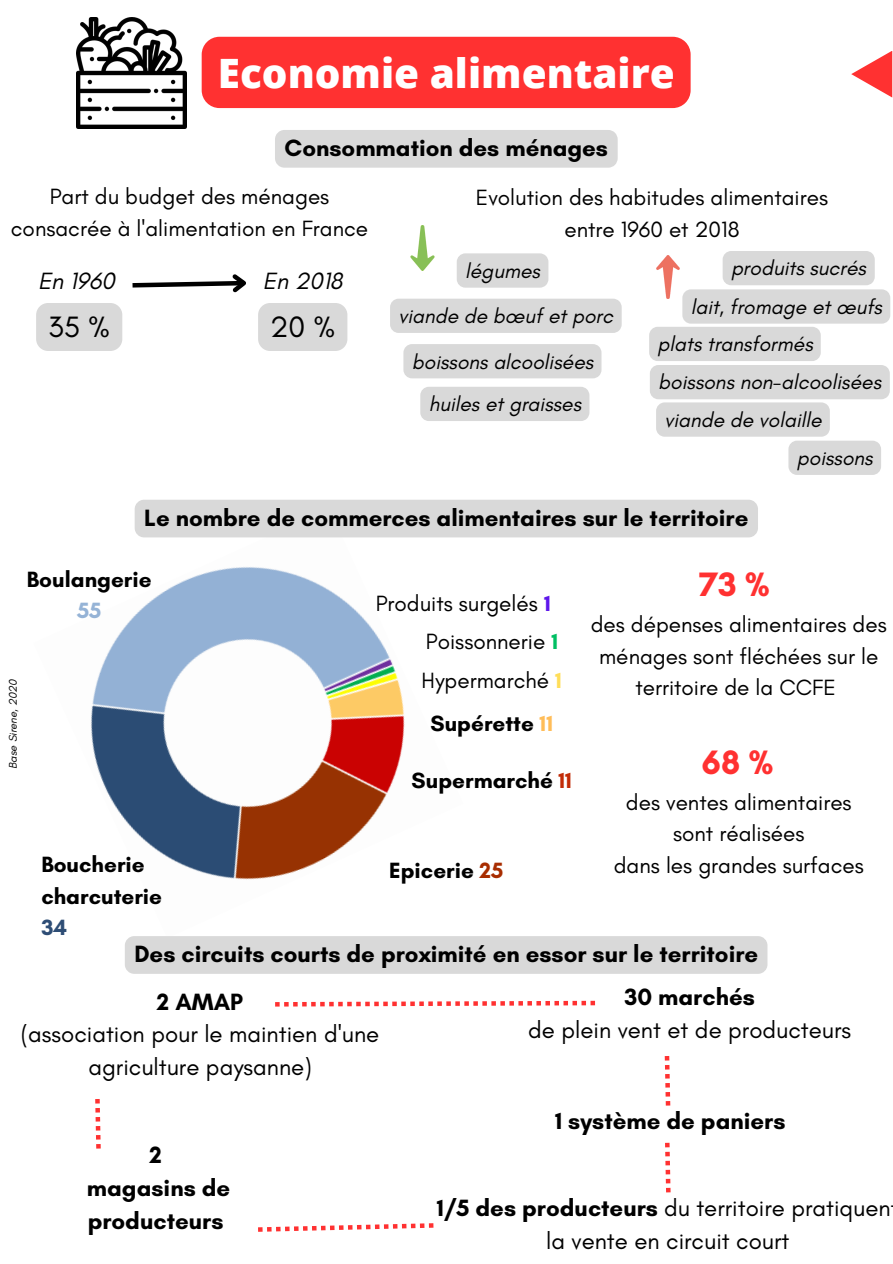
<style>
.page{position:relative;width:893px;height:1264px;background:#fff}
.page>*{position:absolute;margin:0;border:0;box-sizing:border-box;transform-origin:0 0}
.t1{font:800 40.5px "Open Sans";color:#fff}
.t2{font:700 34.5px "Glacial Indifference";color:#ff3131}
.t3{font:30px "Glacial Indifference";color:#000}
.t4{font:700 24px/32.5px "Glacial Indifference";color:#000;text-align:center}
.t5{font:24px/32.5px "Glacial Indifference";color:#000;text-align:center}
.t6{font:italic 24px "Glacial Indifference";color:#000}
.t7{font:22.5px/31.5px "Glacial Indifference";color:#000;text-align:center}
.t8{font:700 22.5px/31.5px "Glacial Indifference";color:#000}
.t9{font:700 22.5px "Glacial Indifference";color:#2e4d75}
.t10{font:700 22.5px "Glacial Indifference";color:#95b3d6}
.t11{font:italic 21px/45.5px "Glacial Indifference";color:#000;text-align:center}
.t12{font:italic 11.25px "Glacial Indifference";color:#000}
.s1{font-weight:700;color:#5e17eb}
.s2{font-weight:700;color:#00bf63}
.s3{font-weight:700;color:#ffde59}
.s4{color:#ffbd59}
.s5{color:#c22b07}
.s6{color:#a82d01}
.s7{font-weight:700}
</style>
<div class="page">
<img style="left:76px;top:18px;width:111px;height:110px">
<svg style="left:132px;top:274px;width:114px;height:19px"></svg>
<img style="left:91px;top:508px;width:372px;height:372px">
<svg style="left:275px;top:1000px;width:320px;height:6px"></svg>
<svg style="left:95px;top:1099px;width:6px;height:49px"></svg>
<svg style="left:258px;top:1223px;width:175px;height:8px"></svg>
<svg style="left:665px;top:1142px;width:5px;height:50px"></svg>
<svg style="left:664px;top:1056px;width:6px;height:49px"></svg>
<img style="left:410px;top:225px;width:25px;height:45px">
<div style="left:202px;top:37px;width:488px;height:71px;background:#ff3131"></div>
<div style="left:275px;top:130px;width:342px;height:38px;background:#d9d9d9"></div>
<div style="left:36px;top:303px;width:86px;height:48px;background:#d9d9d9;border-radius:12px"></div>
<div style="left:258px;top:303px;width:89px;height:48px;background:#d9d9d9;border-radius:12px"></div>
<div style="left:135px;top:499px;width:623px;height:38px;background:#d9d9d9;border-radius:9px"></div>
<div style="left:125px;top:936px;width:642px;height:37px;background:#d9d9d9;border-radius:9px"></div>
<svg style="left:457px;top:253px;width:91px;height:35px;background:#dadada"></svg>
<div style="left:390px;top:299px;width:231px;height:34px;background:#d9d9d9"></div>
<div style="left:403px;top:344px;width:198px;height:34px;background:#d9d9d9"></div>
<div style="left:420px;top:387px;width:169px;height:34px;background:#d9d9d9"></div>
<svg style="left:649px;top:251px;width:241px;height:224px"></svg>
<svg style="left:851px;top:51px;width:41px;height:47px"></svg>
<h1 class="t1" style="left:218px;top:44px;width:458px">Economie alimentaire</h1>
<p class="t4" style="left:284px;top:131px;width:325px">Consommation des ménages</p>
<p class="t7" style="left:11px;top:181px;width:359px">Part du budget des ménages consacrée à l'alimentation en France</p>
<p class="t7" style="left:476px;top:181px;width:353px">Evolution des habitudes alimentaires entre 1960 et 2018</p>
<p class="t6" style="left:38px;top:266px;width:78px">En 1960</p>
<p class="t6" style="left:263px;top:266px;width:81px">En 2018</p>
<h3 class="t3" style="left:48px;top:308px;width:64px">35 %</h3>
<h3 class="t3" style="left:270px;top:308px;width:67px">20 %</h3>
<p class="t11" style="left:465px;top:248px;width:76px">légumes</p>
<p class="t11" style="left:731px;top:245px;width:136px">produits sucrés</p>
<p class="t11" style="left:398px;top:293px;width:216px">viande de bœuf et porc boissons alcoolisées</p>
<p class="t11" style="left:428px;top:381px;width:154px">huiles et graisses</p>
<p class="t11" style="left:690px;top:284px;width:193px">lait, fromage et œufs</p>
<p class="t11" style="left:657px;top:321px;width:157px">plats transformés</p>
<p class="t11" style="left:658px;top:359px;width:224px">boissons non-alcoolisées</p>
<p class="t11" style="left:664px;top:397px;width:158px">viande de volaille</p>
<p class="t11" style="left:796px;top:435px;width:77px">poissons</p>
<p class="t4" style="left:144px;top:501px;width:605px">Le nombre de commerces alimentaires sur le territoire</p>
<p class="t12" style="left:6px;top:768px;width:91px;rotate:-90deg">Base Sirene, 2020</p>
<p class="t8" style="left:27px;top:563px;width:126px">Boulangerie</p>
<p class="t10" style="left:77px;top:596px;width:26px">55</p>
<p class="t8" style="left:41px;top:848px;width:122px">Boucherie charcuterie</p>
<p class="t9" style="left:41px;top:914px;width:27px">34</p>
<p class="t7" style="left:375px;top:587px;width:176px">Produits surgelés <span class="s1">1</span></p>
<p class="t7" style="left:426px;top:626px;width:134px">Poissonnerie <span class="s2">1</span></p>
<p class="t7" style="left:421px;top:664px;width:142px">Hypermarché <span class="s3">1</span></p>
<p class="t8" style="left:430px;top:707px;width:124px">Supérette <span class="s4">11</span></p>
<p class="t8" style="left:411px;top:764px;width:162px">Supermarché <span class="s5">11</span></p>
<p class="t8" style="left:389px;top:854px;width:116px">Epicerie <span class="s6">25</span></p>
<h2 class="t2" style="left:699px;top:563px;width:72px">73 %</h2>
<p class="t7" style="left:590px;top:608px;width:297px">des dépenses alimentaires des ménages sont fléchées sur le territoire de la CCFE</p>
<h2 class="t2" style="left:701px;top:741px;width:73px">68 %</h2>
<p class="t7" style="left:613px;top:786px;width:251px">des ventes alimentaires sont réalisées<br>dans les grandes surfaces</p>
<p class="t4" style="left:134px;top:937px;width:625px">Des circuits courts de proximité en essor sur le territoire</p>
<p class="t4" style="left:157px;top:984px;width:88px">2 AMAP</p>
<p class="t5" style="left:21px;top:1017px;width:360px">(association pour le maintien d'une agriculture paysanne)</p>
<p class="t4" style="left:87px;top:1138px;width:145px">2<br>magasins de producteurs</p>
<p class="t4" style="left:624px;top:980px;width:132px">30 marchés</p>
<p class="t5" style="left:528px;top:1013px;width:324px">de plein vent et de producteurs</p>
<p class="t4" style="left:555px;top:1104px;width:232px">1 système de paniers</p>
<p class="t5" style="left:437px;top:1191px;width:455px"><span class="s7">1/5 des producteurs</span> du territoire pratiquen la vente en circuit court</p>
</div>
